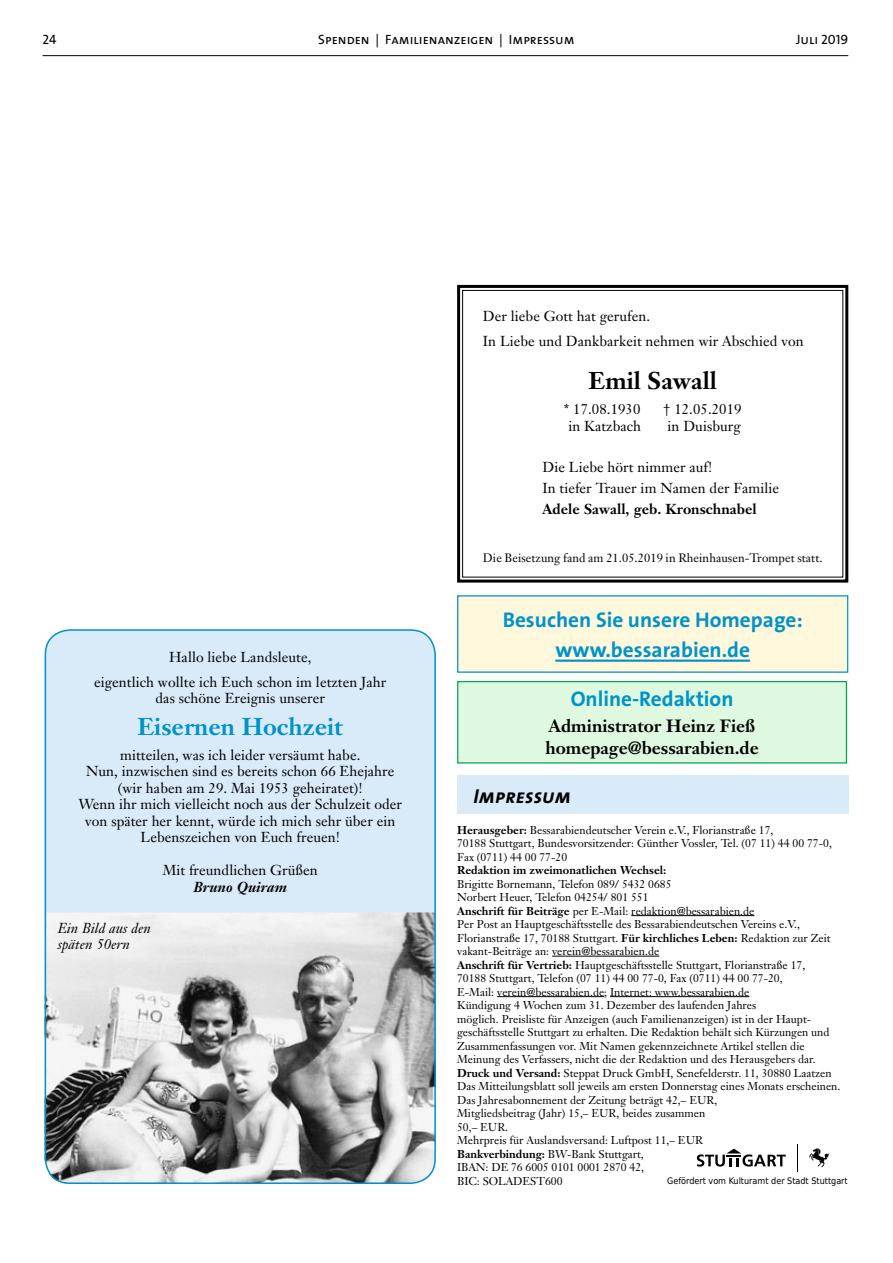
<style>
.page{position:relative;width:893px;height:1263px;background:#fff}
.page>*{position:absolute;margin:0;border:0;box-sizing:border-box;transform-origin:0 0}
.t1{font:700 24px "Janson Text";color:#0092ca}
.t2{font:700 24px "Janson Text";color:#000}
.t3{font:700 21.3px/29.1px "The Sans B7";color:#0092ca;text-align:center}
.t4{font:italic 20.25px "The Sans Bold Caps";letter-spacing:.005em;color:#000}
.t5{font:700 17.55px/22.5px "Janson Text";color:#000}
.t6{font:14.25px/16.5px "Janson Text";letter-spacing:.005em;color:#000}
.t7{font:700 14.25px "Janson Text";letter-spacing:.005em;color:#000}
.t8{font:italic 14.25px/16.5px "Janson Text";letter-spacing:.005em;color:#000}
.t9{font:italic 700 14.25px "Janson Text";letter-spacing:.005em;color:#000}
.t10{font:13.5px "The Sans Caps";color:#000}
.t11{font:12px "Janson Text";letter-spacing:.005em;color:#000}
.t12{font:11.25px/13.5px "Janson Text";color:#000}
.t13{font:700 11.25px "Janson Text";color:#000}
.t14{font:9px "DejaVu Sans Condensed";color:#000}
.s1{font-weight:700}
</style>
<div class="page">
<hr style="left:43px;top:55px;width:805px;height:1px;background:#000">
<hr style="left:631px;top:915px;width:123px;height:1px;background:#000">
<hr style="left:552px;top:956px;width:107px;height:1px;background:#000">
<hr style="left:497px;top:996px;width:107px;height:1px;background:#000">
<hr style="left:610px;top:996px;width:139px;height:1px;background:#000">
<div style="left:457px;top:775px;width:391px;height:38px;background:#d9eaf9"></div>
<svg style="left:697px;top:1148px;width:89px;height:18px"></svg>
<svg style="left:809px;top:1148px;width:20px;height:19px"></svg>
<svg style="left:797px;top:1144px;width:1px;height:28px"></svg>
<div style="left:458px;top:682px;width:388px;height:81px;background:#def9df"></div>
<div style="left:457px;top:681px;width:390px;height:82px;border:1px solid #00a759"></div>
<div style="left:458px;top:596px;width:390px;height:76px;background:#fff8dc"></div>
<hr style="left:555px;top:659px;width:195px;height:3px;background:#0092ca">
<svg style="left:457px;top:284px;width:392px;height:299px"></svg>
<div style="left:462px;top:290px;width:381px;height:288px;border:1px solid #000"></div>
<div style="left:45px;top:630px;width:391px;height:554px;background:#d9eaf9;border-radius:26px"></div>
<img style="left:45px;top:912px;width:391px;height:272px">
<div style="left:45px;top:629px;width:391px;height:555px;border:2px solid #0092ca;border-radius:25px"></div>
<p class="t10" style="left:43px;top:28px;width:16px">24</p>
<p class="t10" style="left:318px;top:28px;width:258px">Spenden | Familienanzeigen | Impressum</p>
<p class="t10" style="left:796px;top:28px;width:54px">Juli 2019</p>
<p class="t6" style="left:94px;top:644px;width:294px;line-height:25px;text-align:center">Hallo liebe Landsleute,<br>eigentlich wollte ich Euch schon im letzten Jahr</p>
<p class="t6" style="left:156px;top:690px;width:171px">das schöne Ereignis unserer</p>
<h1 class="t1" style="left:137px;top:711px;width:207px">Eisernen Hochzeit</h1>
<p class="t6" style="left:78px;top:746px;width:325px;text-align:center">mitteilen, was ich leider versäumt habe.<br>Nun, inzwischen sind es bereits schon 66 Ehejahre (wir haben am 29. Mai 1953 geheiratet)!<br>Wenn ihr mich vielleicht noch aus der Schulzeit oder von später her kennt, würde ich mich sehr über ein Lebenszeichen von Euch freuen!</p>
<p class="t6" style="left:163px;top:862px;width:157px">Mit freundlichen Grüßen</p>
<p class="t9" style="left:193px;top:878px;width:95px">Bruno Quiram</p>
<p class="t8" style="left:58px;top:919px;width:94px">Ein Bild aus den späten 50ern</p>
<p class="t6" style="left:483px;top:304px;width:322px;line-height:25px">Der liebe Gott hat gerufen.<br>In Liebe und Dankbarkeit nehmen wir Abschied von</p>
<h1 class="t2" style="left:588px;top:365px;width:130px">Emil Sawall</h1>
<p class="t6" style="left:564px;top:401px;width:78px">* 17.08.1930</p>
<p class="t6" style="left:663px;top:401px;width:80px">† 12.05.2019</p>
<p class="t6" style="left:568px;top:417px;width:74px">in Katzbach</p>
<p class="t6" style="left:667px;top:417px;width:75px">in Duisburg</p>
<p class="t6" style="left:542px;top:457px;width:238px;line-height:20.7px">Die Liebe hört nimmer auf!<br>In tiefer Trauer im Namen der Familie</p>
<p class="t7" style="left:542px;top:500px;width:216px">Adele Sawall, geb. Kronschnabel</p>
<p class="t11" style="left:483px;top:550px;width:341px">Die Beisetzung fand am 21.05.2019 in Rheinhausen-Trompet statt.</p>
<h2 class="t3" style="left:503px;top:606px;width:302px">Besuchen Sie unsere Homepage: www.bessarabien.de</h2>
<h2 class="t3" style="left:571px;top:685px;width:164px">Online-Redaktion</h2>
<h3 class="t5" style="left:545px;top:714px;width:215px">Administrator Heinz Fieß homepage@bessarabien.de</h3>
<h3 class="t4" style="left:473px;top:779px;width:99px">Impressum</h3>
<p class="t12" style="left:457px;top:823px;width:376px"><span class="s1">Herausgeber:</span> Bessarabiendeutscher Verein e.V., Florianstraße 17,<br>70188 Stuttgart, Bundesvorsitzender: Günther Vossler, Tel. (07 11) 44 00 77-0,<br>Fax (0711) 44 00 77-20</p>
<p class="t13" style="left:457px;top:863px;width:211px">Redaktion im zweimonatlichen Wechsel:</p>
<p class="t12" style="left:457px;top:877px;width:385px">Brigitte Bornemann, Telefon 089/ 5432 0685<br>Norbert Heuer, Telefon 04254/ 801 551<br><span class="s1">Anschrift für Beiträge</span> per E-Mail: redaktion@bessarabien.de<br>Per Post an Hauptgeschäftsstelle des Bessarabiendeutschen Vereins e.V., Florianstraße 17, 70188 Stuttgart. <span class="s1">Für kirchliches Leben:</span> Redaktion zur Zeit vakant-Beiträge an: verein@bessarabien.de<br><span class="s1">Anschrift für Vertrieb:</span> Hauptgeschäftsstelle Stuttgart, Florianstraße 17,<br>70188 Stuttgart, Telefon (07 11) 44 00 77-0, Fax (0711) 44 00 77-20,<br>E-Mail: verein@bessarabien.de; Internet: www.bessarabien.de<br>Kündigung 4 Wochen zum 31. Dezember des laufenden Jahres<br>möglich. Preisliste für Anzeigen (auch Familienanzeigen) ist in der Haupt&shy;geschäftsstelle Stuttgart zu erhalten. Die Redaktion behält sich Kürzungen und Zusammenfassungen vor. Mit Namen gekennzeichnete Artikel stellen die Meinung des Verfassers, nicht die der Redaktion und des Herausgebers dar.<br><span class="s1">Druck und Versand:</span> Steppat Druck GmbH, Senefelderstr. 11, 30880 Laatzen Das Mitteilungsblatt soll jeweils am ersten Donnerstag eines Monats erscheinen.<br>Das Jahresabonnement der Zeitung beträgt 42,– EUR,<br>Mitgliedsbeitrag (Jahr) 15,– EUR, beides zusammen<br>50,– EUR.<br>Mehrpreis für Auslandsversand: Luftpost 11,– EUR<br><span class="s1">Bankverbindung:</span> BW-Bank Stuttgart,<br>IBAN: DE 76 6005 0101 0001 2870 42,<br>BIC: SOLADEST600</p>
<p class="t14" style="left:667px;top:1173px;width:182px">Gefördert vom Kulturamt der Stadt Stuttgart</p>
</div>
